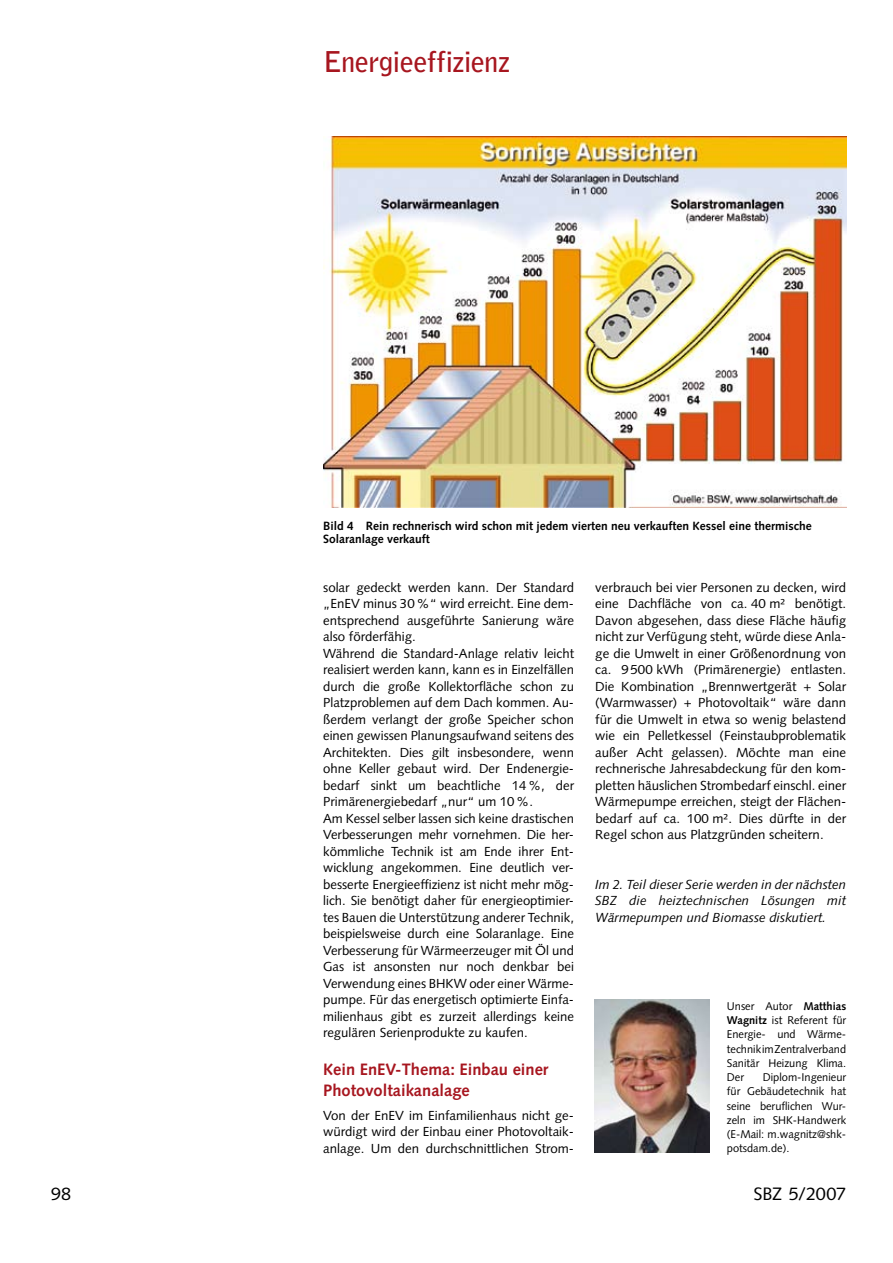
<style>
.page{position:relative;width:893px;height:1263px;background:#fff}
.page>*{position:absolute;margin:0;border:0;box-sizing:border-box;transform-origin:0 0}
.t1{font:700 28.5px "Bell Gothic Std";letter-spacing:-.03em;color:#a7161f}
.t2{font:18px "Syntax LT Std";letter-spacing:-.005em;color:#000}
.t3{font:700 16.5px/21px "Syntax LT Std";color:#a7161f}
.t4{font:13.2px/16.5px "Syntax LT Std";color:#000;text-align:justify}
.t5{font:italic 13.2px/16.5px "Syntax LT Std";color:#000;text-align:justify}
.t6{font:700 12px/13.5px "Syntax LT Std";color:#000}
.t7{font:11.25px/14.2px "Syntax LT Std";color:#000;text-align:justify}
.s1{font-weight:700}
</style>
<div class="page">
<img style="left:323px;top:136px;width:523px;height:372px">
<img style="left:595px;top:999px;width:115px;height:154px">
<h1 class="t1" style="left:323px;top:45px;width:189px">Energieeffizienz</h1>
<p class="t6" style="left:323px;top:519px;width:490px">Bild 4 Rein rechnerisch wird schon mit jedem vierten neu verkauften Kessel eine thermische<br>Solaranlage verkauft</p>
<p class="t4" style="left:323px;top:579px;width:252px;text-align:left">solar gedeckt werden kann. Der Standard „EnEV minus 30%“ wird erreicht. Eine dem&shy;entsprechend ausgeführte Sanierung wäre also förder-fähig.<br>Während die Standard-Anlage relativ leicht realisiert werden kann, kann es in Einzelfällen durch die große Kollektorfläche schon zu Platzproblemen auf dem Dach kommen. Au&shy;ßerdem verlangt der große Speicher schon einen gewissen Planungsaufwand seitens des Architekten. Dies gilt insbesondere, wenn ohne Keller gebaut wird. Der Endenergie&shy;bedarf sinkt um beachtliche 14%, der Primärenergiebedarf „nur“ um 10%.<br>Am Kessel selber lassen sich keine drastischen Verbesserungen mehr vornehmen. Die her&shy;kömmliche Technik ist am Ende ihrer Ent&shy;wicklung angekommen. Eine deutlich ver&shy;besserte Energieeffizienz ist nicht mehr mög&shy;lich. Sie benötigt daher für energieoptimier&shy;tes Bauen die Unterstützung anderer Technik, beispielsweise durch eine Solaranlage. Eine Verbesserung für Wärmeerzeuger mit Öl und Gas ist ansonsten nur noch denkbar bei Verwendung eines BHKW oder einer Wärme&shy;pumpe. Für das energetisch optimierte Einfa&shy;milienhaus gibt es zurzeit allerdings keine regulären Serienprodukte zu kaufen.</p>
<p class="t3" style="left:323px;top:1058px;width:227px">Kein EnEV-Thema: Einbau einer<br>Photovoltaikanalage</p>
<p class="t4" style="left:323px;top:1107px;width:252px">Von der EnEV im Einfamilienhaus nicht ge&shy;würdigt wird der Einbau einer Photovoltaik&shy;anlage. Um den durchschnittlichen Strom-</p>
<p class="t4" style="left:595px;top:579px;width:252px">verbrauch bei vier Personen zu decken, wird eine Dachfläche von ca. 40 m² benötigt.<br>Davon abgesehen, dass diese Fläche häufig nicht zur Verfügung steht, würde diese Anla&shy;ge die Umwelt in einer Größenordnung von ca. 9500 kWh (Primärenergie) entlasten.<br>Die Kombination „Brennwertgerät + Solar (Warmwasser) + Photovoltaik“ wäre dann für die Umwelt in etwa so wenig belastend wie ein Pelletkessel (Feinstaubproblematik außer Acht gelassen). Möchte man eine rechnerische Jahresabdeckung für den kom&shy;pletten häuslichen Strombedarf einschl. einer Wärmepumpe erreichen, steigt der Flächen&shy;bedarf auf ca. 100 m². Dies dürfte in der Regel schon aus Platzgründen scheitern.</p>
<p class="t5" style="left:595px;top:876px;width:252px">Im 2. Teil dieser Serie werden in der nächsten SBZ die heiztechnischen Lösungen mit Wärmepumpen und Biomasse diskutiert.</p>
<p class="t7" style="left:727px;top:999px;width:121px">Unser Autor <span class="s1">Matthias Wagnitz</span> ist Referent für Energie- und Wärme&shy;technik im Zentralverband Sanitär Heizung Klima.<br>Der</p>
<p class="t7" style="left:727px;top:1070px;width:121px;text-align:left;text-indent:36px">Diplom-Ingenieur für Gebäudetechnik hat seine beruflichen Wur&shy;zeln im SHK-Handwerk (E-Mail: m.wagnitz@shk&shy;potsdam.de).</p>
<h2 class="t2" style="left:51px;top:1183px;width:22px">98</h2>
<h2 class="t2" style="left:753px;top:1183px;width:94px">SBZ 5/2007</h2>
</div>
